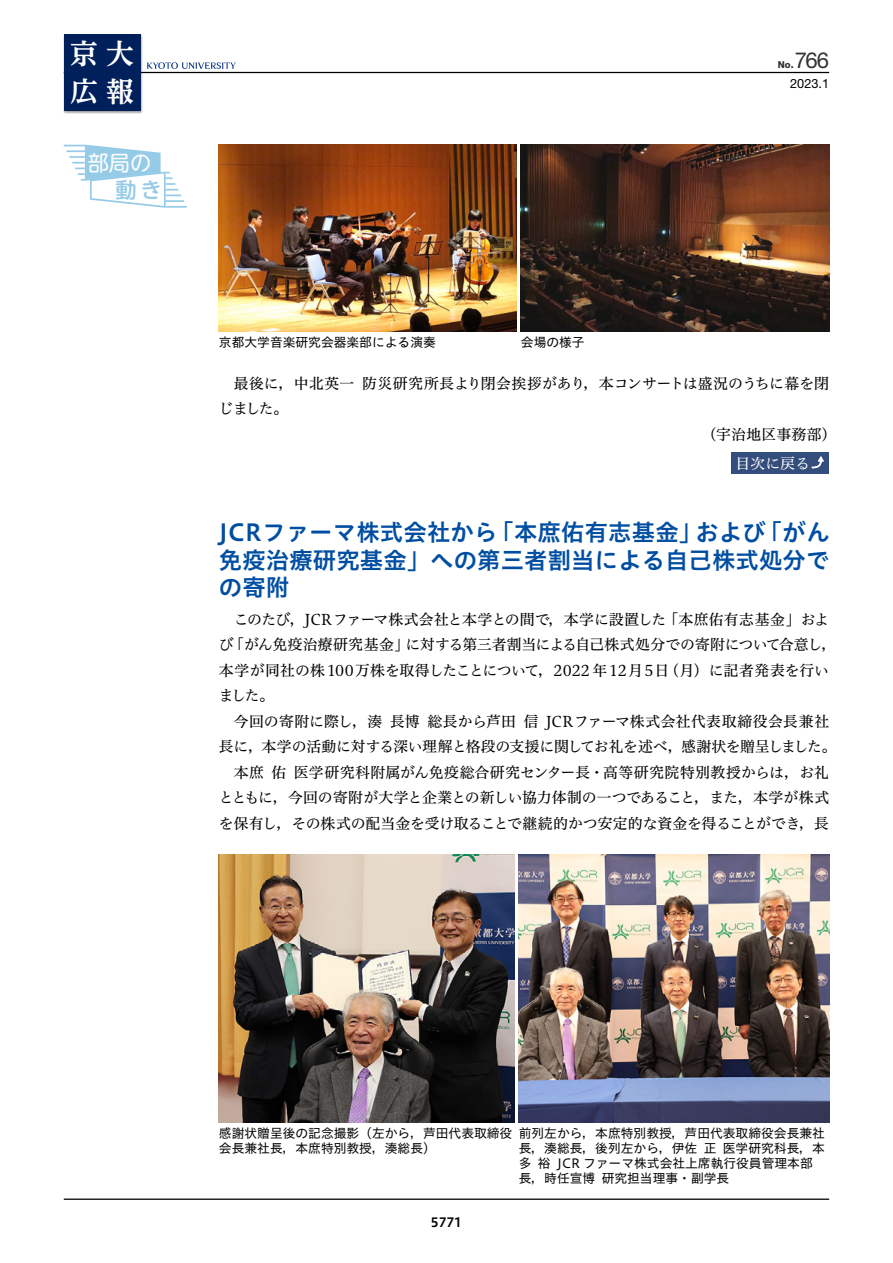
<style>
.page{position:relative;width:893px;height:1263px;background:#fff}
.page>*{position:absolute;margin:0;border:0;box-sizing:border-box;transform-origin:0 0}
.t1{font:700 27.75px/38.2px "UD Reimin Pro";color:#fff}
.t2{font:23.4px/27.6px "Hiragino UD Sans Std W6";letter-spacing:.005em;color:#004ea2;text-align:justify}
.t3{font:22.05px "Helvetica Neue LT Std";color:#333}
.t4{font:21.3px "UD Shin M Go Pro";color:#fff}
.t5{font:500 21.3px "UD Shin M Go Pro";color:#95cbe7}
.t6{font:14.85px/25.5px "Hiragino UD Serif Std N W4";color:#000}
.t7{font:14.85px "Hiragino UD Serif Std N W4";color:#fff}
.t8{font:12.75px/14.9px "Hiragino UD Sans Std W4";color:#000}
.t9{font:12.75px "Helvetica Neue LT Std";color:#000}
.t10{font:12.75px "Hiragino UD Sans Std W6";color:#000}
.t11{font:800 9.6px "Helvetica Neue LT Std";color:#333}
.s1{font-family:"Shin Go Pr 6 N";font-weight:900}
</style>
<div class="page">
<hr style="left:64px;top:1198px;width:765px;height:2px;background:#000">
<hr style="left:64px;top:72px;width:765px;height:1px;background:#000">
<hr style="left:166px;top:206px;width:21px;height:2px;background:#95cbe7">
<svg style="left:64px;top:145px;width:120px;height:63px"></svg>
<div style="left:63px;top:33px;width:80px;height:81px;background:#000;opacity:.4"></div>
<div style="left:64px;top:34px;width:76px;height:77px;background:#00205b"></div>
<svg style="left:147px;top:62px;width:89px;height:7px"></svg>
<div style="left:731px;top:452px;width:98px;height:21px;background:#334d7c"></div>
<img style="left:521px;top:145px;width:308px;height:187px">
<img style="left:219px;top:145px;width:298px;height:187px">
<img style="left:219px;top:855px;width:295px;height:268px">
<img style="left:519px;top:855px;width:310px;height:268px">
<h1 class="t1" style="left:70px;top:34px;width:65px">京大広報</h1>
<h3 class="t4" style="left:88px;top:146px;width:65px">部局の</h3>
<h3 class="t5" style="left:115px;top:172px;width:48px">動 き</h3>
<p class="t8" style="left:219px;top:334px;width:218px">京都大学音楽研究会器楽部による演奏</p>
<p class="t8" style="left:521px;top:334px;width:65px">会場の様子</p>
<p class="t11" style="left:778px;top:59px;width:17px">No.</p>
<h3 class="t3" style="left:795px;top:47px;width:36px">766</h3>
<p class="t9" style="left:790px;top:76px;width:41px">2023.1</p>
<p class="t6" style="left:234px;top:370px;width:597px">最後に，中北英一 防災研究所長より閉会挨拶があり，本コンサートは盛況のうちに幕を閉</p>
<p class="t6" style="left:219px;top:395px;width:71px">じました。</p>
<p class="t6" style="left:701px;top:421px;width:137px">（宇治地区事務部）</p>
<p class="t7" style="left:736px;top:452px;width:91px">目次に戻る<span class="s1">⤴</span></p>
<h2 class="t2" style="left:219px;top:517px;width:612px">JCRファーマ株式会社から「本庶佑有志基金」および「がん免疫治療研究基金」への第三者割当による自己株式処分での寄附</h2>
<p class="t6" style="left:219px;top:606px;width:619px;text-indent:15px">このたび，JCRファーマ株式会社と本学との間で，本学に設置した「本庶佑有志基金」および「がん免疫治療研究基金」に対する第三者割当による自己株式処分での寄附について合意し，本学が同社の株100万株を取得したことについて，2022 年12月5日（月）に記者発表を行いました。</p>
<p class="t6" style="left:219px;top:708px;width:619px;text-align:center">今回の寄附に際し，湊 長博 総長から芦田 信 JCRファーマ株式会社代表取締役会長兼社<br>長に，本学の活動に対する深い理解と格段の支援に関してお礼を述べ，感謝状を贈呈しました。本庶 佑 医学研究科附属がん免疫総合研究センター長・高等研究院特別教授からは，お礼<br>とともに，今回の寄附が大学と企業との新しい協力体制の一つであること，また，本学が株式を保有し，その株式の配当金を受け取ることで継続的かつ安定的な資金を得ることができ，長</p>
<p class="t8" style="left:219px;top:1125px;width:295px">感謝状贈呈後の記念撮影（左から，芦田代表取締役会長兼社長，本庶特別教授，湊総長）</p>
<p class="t8" style="left:519px;top:1125px;width:308px">前列左から，本庶特別教授，芦田代表取締役会長兼社長，湊総長，後列左から，伊佐 正 医学研究科長，本多 裕 JCR ファーマ株式会社上席執行役員管理本部長，時任宣博 研究担当理事・副学長</p>
<p class="t10" style="left:431px;top:1213px;width:33px">5771</p>
</div>
